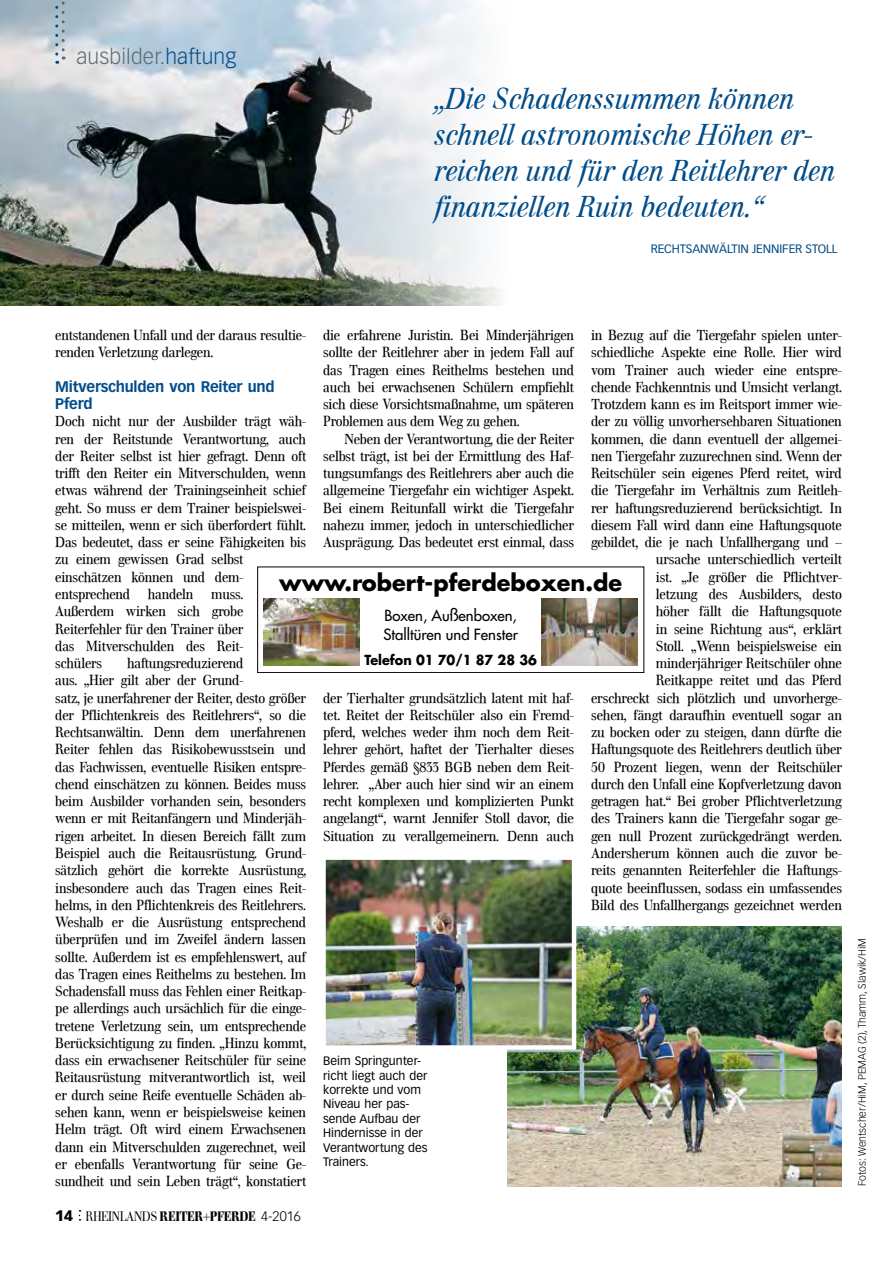
<style>
.page{position:relative;width:893px;height:1263px;background:#fff}
.page>*{position:absolute;margin:0;border:0;box-sizing:border-box;transform-origin:0 0}
.t1{font:italic 300 30px/36px "Walburn Text";letter-spacing:-.01em;color:#004c89}
.t2{font:22.5px "Futura Bold OV EMNHGC";color:#000}
.t3{font:300 21px "Vectora LT";letter-spacing:.01em;color:#5d6970}
.t4{font:15px/18px "Futura OV FMNHGC";color:#000}
.t5{font:700 15px/17.2px "Vectora LT";letter-spacing:-.015em;color:#004c89}
.t6{font:300 14.25px/17.2px "Walburn Text";letter-spacing:-.015em;color:#000}
.t7{font:13.5px "Walburn Ultra";color:#000}
.t8{font:13.5px "Futura Bold OV EMNHGC";color:#000;scale:.95 1}
.t9{font:12px/14.4px "Vectora LT";color:#000}
.t10{font:12px "Vectora LT";letter-spacing:-.01em;color:#004c89}
.t11{font:300 10.5px "Vectora LT";color:#000}
.s1{color:#004c89}
.s2{font-family:"Vectora LT";font-weight:900;font-size:15px}
.s3{font-family:"Walburn";font-weight:300}
.s4{font-family:"Vectora LT";font-weight:300}
</style>
<div class="page">
<img style="left:0;top:0;width:500px;height:305px">
<svg style="left:55px;top:0;width:10px;height:64px"></svg>
<img style="left:507px;top:927px;width:335px;height:259px">
<img style="left:326px;top:860px;width:245px;height:185px">
<div style="left:321px;top:855px;width:255px;height:195px;border:4px solid #fff"></div>
<div style="left:257px;top:567px;width:387px;height:106px;border:1px solid #000"></div>
<img style="left:542px;top:598px;width:95px;height:68px">
<img style="left:264px;top:598px;width:95px;height:68px">
<p class="t3" style="left:77px;top:44px;width:161px">ausbilder.<span class="s1">haftung</span></p>
<p class="t1" style="left:434px;top:81px;width:403px">„Die Schadenssummen können schnell astronomische Höhen er&shy;reichen und für den Reitlehrer den finanziellen Ruin bedeuten.“</p>
<p class="t10" style="left:651px;top:241px;width:30px">Rechtsa</p>
<p class="t10" style="left:700px;top:241px;width:90px">nwältin Jennifer</p>
<p class="t10" style="left:805px;top:241px;width:34px">Stoll</p>
<p class="t6" style="left:591px;top:327px;width:252px;text-align:right">in Bezug auf die Tiergefahr spielen unter&shy;schiedliche Aspekte eine Rolle. Hier wird vom Trainer auch wieder eine entspre&shy;chende Fachkenntnis und Umsicht verlangt.<br>Trotzdem kann es im Reitsport immer wie&shy;der zu völlig unvorhersehbaren Situationen kommen, die dann eventuell der allgemei&shy;nen Tiergefahr zuzurechnen sind. Wenn der Reitschüler sein eigenes Pferd reitet, wird die Tiergefahr im Verhältnis zum Reitleh&shy;rer haftungsreduzierend berücksichtigt. In diesem Fall wird dann eine Haftungsquote gebildet, die je nach Unfallhergang und – ursache unterschiedlich verteilt<br>ist. „Je größer die Pflichtver-<br>letzung des Ausbilders, desto<br>höher fällt die Haftungsquote<br>in seine Richtung aus“, erklärt<br>Stoll. „Wenn beispielsweise ein minderjähriger Reitschüler ohne<br>Reitkappe reitet und das Pferd<br>erschreckt sich plötzlich und unvorherge&shy;sehen, fängt daraufhin eventuell sogar an zu bocken oder zu steigen, dann dürfte die Haftungsquote des Reitlehrers deutlich über 50 Prozent liegen, wenn der Reitschüler durch den Unfall eine Kopfverletzung davon getragen hat.“ Bei grober Pflichtverletzung des Trainers kann die Tiergefahr sogar ge&shy;gen null Prozent zurückgedrängt werden.<br>Andersherum können auch die zuvor be&shy;reits genannten Reiterfehler die Haftungs&shy;quote beeinflussen, sodass ein umfassendes Bild des Unfallhergangs gezeichnet werden</p>
<p class="t6" style="left:323px;top:327px;width:252px">die erfahrene Juristin. Bei Minderjährigen</p>
<p class="t6" style="left:323px;top:344px;width:252px">sollte der Reitlehrer aber in jedem Fall auf</p>
<p class="t6" style="left:323px;top:361px;width:252px">das Tragen eines Reithelms bestehen und</p>
<p class="t6" style="left:323px;top:379px;width:252px">auch bei erwachsenen Schülern empfiehlt</p>
<p class="t6" style="left:323px;top:396px;width:252px">sich diese Vorsichtsmaßnahme, um späteren</p>
<p class="t6" style="left:323px;top:413px;width:198px">Problemen aus dem Weg zu gehen.</p>
<p class="t6" style="left:344px;top:431px;width:231px">Neben der Verantwortung, die der Reiter</p>
<p class="t6" style="left:323px;top:448px;width:252px">selbst trägt, ist bei der Ermittlung des Haf-</p>
<p class="t6" style="left:323px;top:465px;width:252px">tungsumfangs des Reitlehrers aber auch die</p>
<p class="t6" style="left:323px;top:482px;width:252px">allgemeine Tiergefahr ein wichtiger Aspekt.</p>
<p class="t6" style="left:323px;top:500px;width:252px">Bei einem Reitunfall wirkt die Tiergefahr</p>
<p class="t6" style="left:323px;top:517px;width:252px">nahezu immer, jedoch in unterschiedlicher</p>
<p class="t6" style="left:323px;top:534px;width:252px">Ausprägung. Das bedeutet erst einmal, dass</p>
<p class="t6" style="left:55px;top:327px;width:252px">entstandenen Unfall und der daraus resultie&shy;renden Verletzung darlegen.</p>
<p class="t5" style="left:55px;top:378px;width:221px">Mitverschulden von Reiter und<br>Pferd</p>
<p class="t6" style="left:55px;top:413px;width:252px">Doch nicht nur der Ausbilder trägt wäh&shy;ren der Reitstunde Verantwortung, auch der Reiter selbst ist hier gefragt. Denn oft trifft den Reiter ein Mitverschulden, wenn etwas während der Trainingseinheit schief geht. So muss er dem Trainer beispielswei&shy;se mitteilen, wenn er sich überfordert fühlt.<br>Das bedeutet, dass er seine Fähigkeiten bis zu einem gewissen Grad selbst einschätzen können und dem&shy;entsprechend handeln muss.<br>Außerdem wirken sich grobe Reiterfehler für den Trainer über<br>das Mitverschulden des Reit-<br>schülers</p>
<p class="t2" style="left:279px;top:567px;width:344px">www.robert-pferdeboxen.de</p>
<p class="t4" style="left:383px;top:607px;width:136px">Boxen, Außenboxen,<br>Stalltüren und Fenster</p>
<p class="t8" style="left:364px;top:651px;width:183px">Telefon 01 70/1 87 28 36</p>
<p class="t6" style="left:55px;top:655px;width:252px;text-indent:72px">haftungsreduzierend<br>aus. „Hier gilt aber der Grund-<br>satz, je unerfahrener der Reiter, desto größer der Pflichtenkreis des Reitlehrers“, so die Rechtsanwältin. Denn dem unerfahrenen Reiter fehlen das Risikobewusstsein und das Fachwissen, eventuelle Risiken entspre&shy;chend einschätzen zu können. Beides muss beim Ausbilder vorhanden sein, besonders wenn er mit Reitanfängern und Minderjäh&shy;rigen arbeitet. In diesen Bereich fällt zum Beispiel auch die Reitausrüstung. Grund&shy;sätzlich gehört die korrekte Ausrüstung, insbesondere auch das Tragen eines Reit&shy;helms, in den Pflichtenkreis des Reitlehrers.<br>Weshalb er die Ausrüstung entsprechend überprüfen und im Zweifel ändern lassen sollte. Außerdem ist es empfehlenswert, auf das Tragen eines Reithelms zu bestehen. Im Schadensfall muss das Fehlen einer Reitkap&shy;pe allerdings auch ursächlich für die einge&shy;tretene Verletzung sein, um entsprechende Berücksichtigung zu finden. „Hinzu kommt, dass ein erwachsener Reitschüler für seine Reitausrüstung mitverantwortlich ist, weil er durch seine Reife eventuelle Schäden ab&shy;sehen kann, wenn er beispielsweise keinen Helm trägt. Oft wird einem Erwachsenen dann ein Mitverschulden zugerechnet, weil er ebenfalls Verantwortung für seine Ge&shy;sundheit und sein Leben trägt“, konstatiert</p>
<p class="t6" style="left:323px;top:689px;width:252px;text-align:justify">der Tierhalter grundsätzlich latent mit haf&shy;tet. Reitet der Reitschüler also ein Fremd&shy;pferd, welches weder ihm noch dem Reit&shy;lehrer gehört, haftet der Tierhalter dieses Pferdes gemäß §833 BGB neben dem Reit&shy;lehrer. „Aber auch hier sind wir an einem recht komplexen und komplizierten Punkt angelangt“, warnt Jennifer Stoll davor, die Situation zu verallgemeinern. Denn auch</p>
<p class="t9" style="left:323px;top:1054px;width:106px">Beim Springunter&shy;richt liegt auch der korrekte und vom<br>N iveau her pas&shy;sende Aufbau der<br>Hindernisse in der<br>Verantwortung des<br>Trainers.</p>
<p class="t7" style="left:55px;top:1208px;width:247px"><span class="s2">14</span> <span class="s3">RHEINLANDS</span> REITER+PFERDE <span class="s4">4-2016</span></p>
<p class="t11" style="left:856px;top:1186px;width:249px;rotate:-90deg">Fotos: Wentscher/HiM, PEMAG (2), Thamm, Slawik/HiM</p>
</div>
